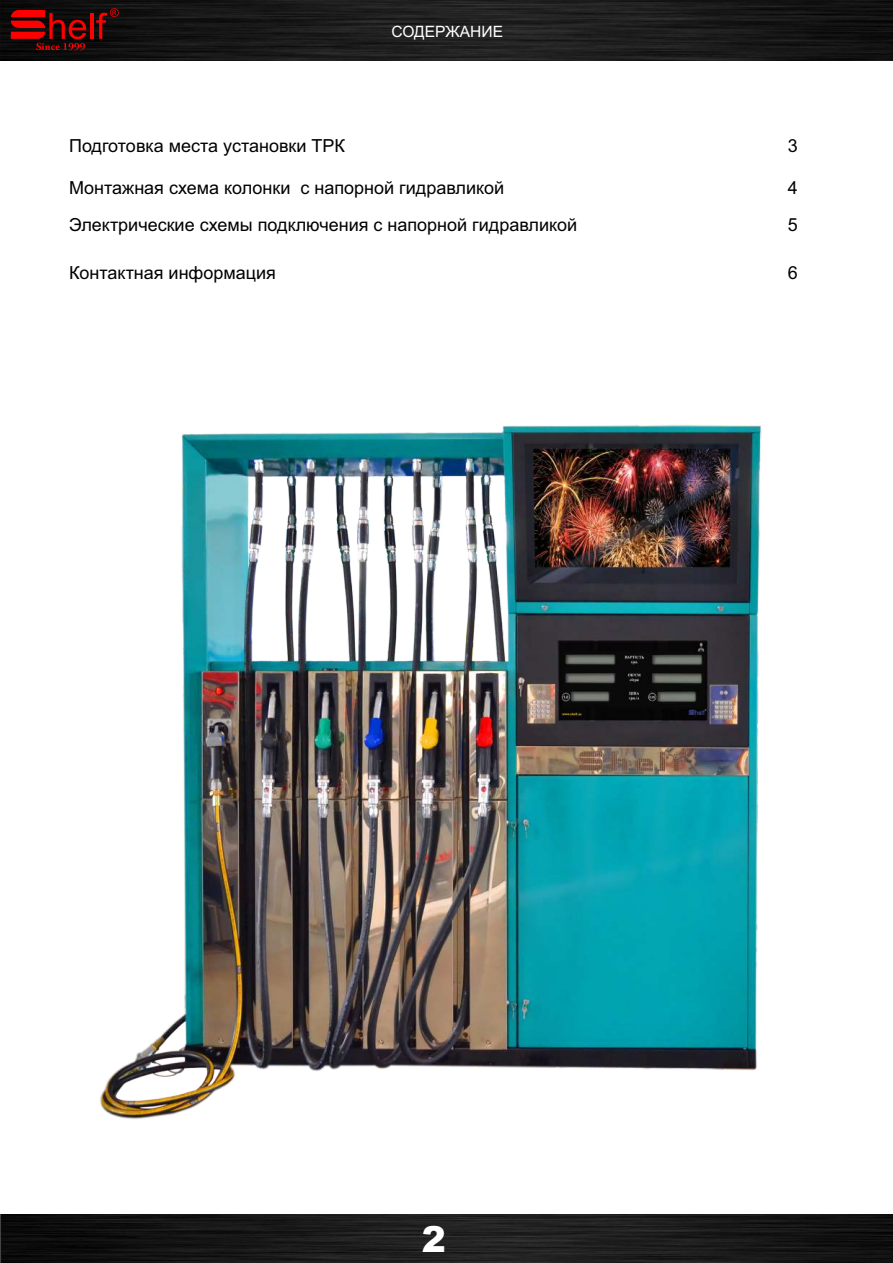
<style>
.page{position:relative;width:893px;height:1263px;background:#fff}
.page>*{position:absolute;margin:0;border:0;box-sizing:border-box;transform-origin:0 0}
.t1{font:900 36px "Arial";color:#fff}
.t2{font:18px "Arial";color:#000}
.t3{font:15.6px "Arial";color:#fff}
</style>
<div class="page">
<img style="left:0;top:0;width:893px;height:60px">
<img style="left:0;top:1214px;width:893px;height:49px">
<svg style="left:11px;top:10px;width:75px;height:41px"></svg>
<hr style="left:90px;top:13px;width:3px;height:26px;background:#f00">
<svg style="left:96px;top:8px;width:23px;height:31px"></svg>
<img style="left:100px;top:425px;width:662px;height:694px">
<p class="t3" style="left:391px;top:26px;width:113px">СОДЕРЖАНИЕ</p>
<p class="t2" style="left:69px;top:139px;width:277px">Подготовка места установки ТРК</p>
<p class="t2" style="left:788px;top:139px;width:12px">3</p>
<p class="t2" style="left:69px;top:181px;width:437px">Монтажная схема колонки с напорной гидравликой</p>
<p class="t2" style="left:788px;top:181px;width:12px">4</p>
<p class="t2" style="left:69px;top:218px;width:510px">Электрические схемы подключения с напорной гидравликой</p>
<p class="t2" style="left:788px;top:218px;width:12px">5</p>
<p class="t2" style="left:69px;top:266px;width:208px">Контактная информация</p>
<p class="t2" style="left:788px;top:266px;width:12px">6</p>
<h1 class="t1" style="left:422px;top:1226px;width:26px">2</h1>
</div>
